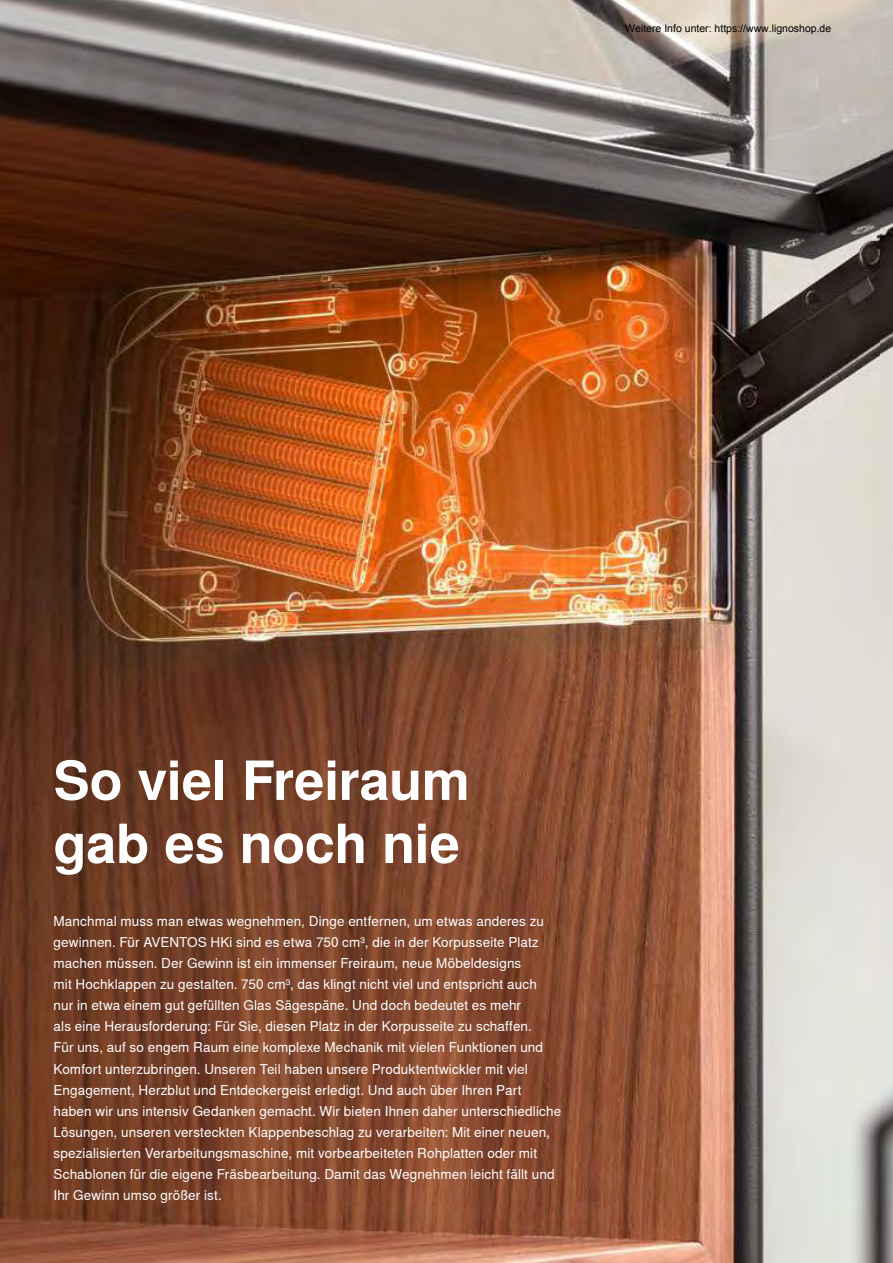
<style>
.page{position:relative;width:893px;height:1263px;background:#fff}
.page>*{position:absolute;margin:0;border:0;box-sizing:border-box;transform-origin:0 0}
.t1{font:700 54px/63.2px "Nimbus Sans Global";letter-spacing:-.005em;color:#fff}
.t2{font:13.5px/21px "Nimbus Sans Global";letter-spacing:.01em;color:#fff}
.t3{font:10.5px "Arial";color:#000}
</style>
<div class="page">
<img style="left:0;top:0;width:880px;height:1263px">
<img style="left:880px;top:0;width:13px;height:1263px">
<p class="t3" style="left:625px;top:21px;width:208px">Weitere Info unter: https://www.lignoshop.de</p>
<h1 class="t1" style="left:54px;top:750px;width:418px">So viel Freiraum gab es noch nie</h1>
<p class="t2" style="left:54px;top:911px;width:509px">Manchmal muss man etwas wegnehmen, Dinge entfernen, um etwas anderes zu gewinnen. Für AVENTOS HKi sind es etwa 750 cm³, die in der Korpusseite Platz machen müssen. Der Gewinn ist ein immenser Freiraum, neue Möbeldesigns<br>mit Hochklappen zu gestalten. 750 cm³, das klingt nicht viel und entspricht auch<br>nur in etwa einem gut gefüllten Glas Sägespäne. Und doch bedeutet es mehr<br>als eine Herausforderung: Für Sie, diesen Platz in der Korpusseite zu schaffen.<br>Für uns, auf so engem Raum eine komplexe Mechanik mit vielen Funktionen und Komfort unterzubringen. Unseren Teil haben unsere Produktentwickler mit viel Engagement, Herzblut und Entdeckergeist erledigt. Und auch über Ihren Part haben wir uns intensiv Gedanken gemacht. Wir bieten Ihnen daher unterschiedliche Lösungen, unseren versteckten Klappenbeschlag zu verarbeiten: Mit einer neuen, spezialisierten Verarbeitungsmaschine, mit vorbearbeiteten Rohplatten oder mit Schablonen für die eigene Fräsbearbeitung. Damit das Wegnehmen leicht fällt und Ihr Gewinn umso größer ist.</p>
</div>
